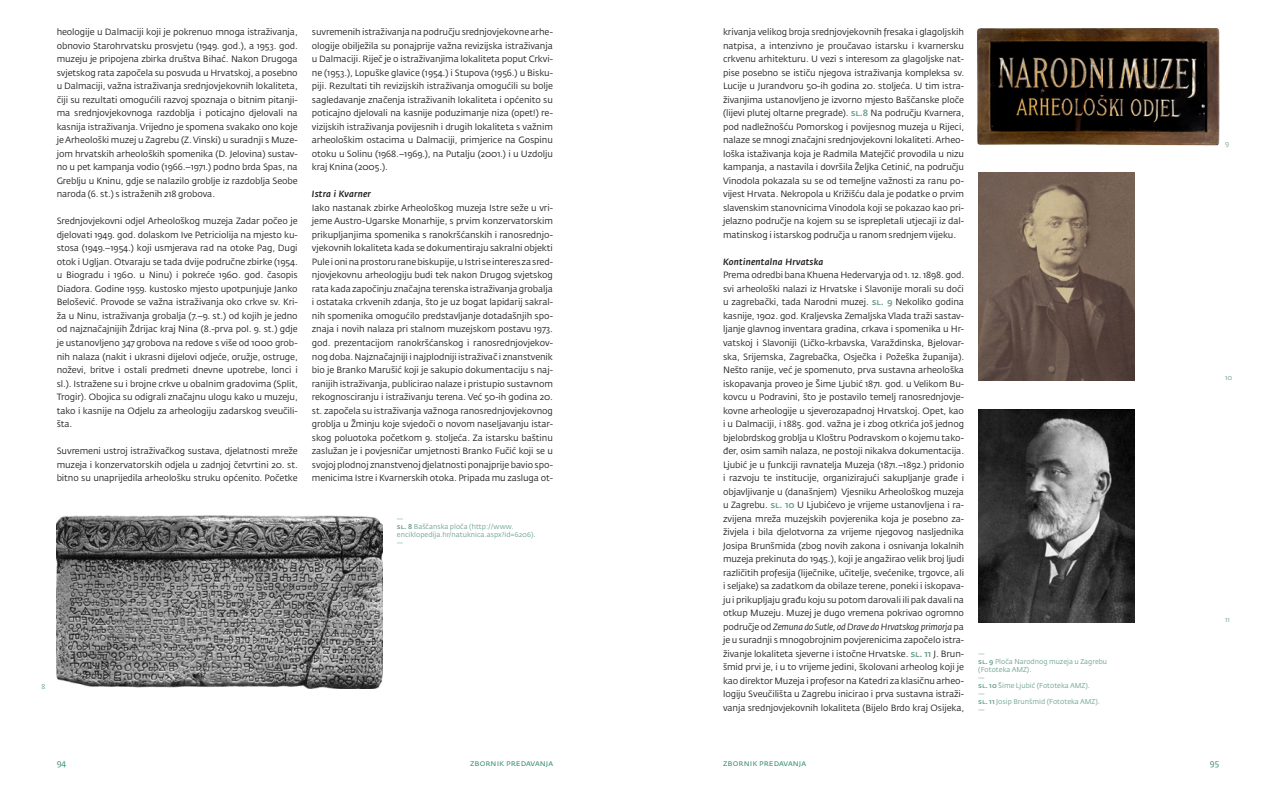
<style>
.page{position:relative;width:1276px;height:794px;background:#fff}
.page>*{position:absolute;margin:0;border:0;box-sizing:border-box;transform-origin:0 0}
.t1{font:9px/13.5px "Fedra Sans Std";letter-spacing:-.01em;color:#231f20;text-align:justify}
.t2{font:italic 500 9px "Fedra Sans Std";letter-spacing:.025em;color:#231f20}
.t3{font:8.5px "Fedra Sans Std";letter-spacing:.005em;color:#2e876b}
.t4{font:7px/8px "Fedra Sans Std";color:#6ca28d}
.s1{font-weight:500}
.s2{font-weight:500;color:#6ca28d}
.s3{font-style:italic}
</style>
<div class="page">
<img style="left:57px;top:515px;width:326px;height:174px">
<img style="left:977px;top:28px;width:243px;height:118px">
<img style="left:978px;top:173px;width:156px;height:207px">
<img style="left:978px;top:409px;width:156px;height:213px">
<p class="t1" style="left:57px;top:25px;width:243px">heologije u Dalmaciji koji je pokrenuo mnoga istraživanja, obnovio Starohrvatsku prosvjetu (1949. god.), a 1953. god. muzeju je pripojena zbirka društva Bihać. Nakon Drugoga svjetskog rata započela su posvuda u Hrvatskoj, a posebno u Dalmaciji, važna istraživanja srednjovjekovnih lokaliteta, čiji su rezultati omogućili razvoj spoznaja o bitnim pitanji&shy;ma srednjovjekovnoga razdoblja i poticajno djelovali na kasnija istraživanja. Vrijedno je spomena svakako ono koje je Arheološki muzej u Zagrebu (Z. Vinski) u suradnji s Muze&shy;jom hrvatskih arheoloških spomenika (D. Jelovina) sustav&shy;no u pet kampanja vodio (1966.–1971.) podno brda Spas, na Greblju u Kninu, gdje se nalazilo groblje iz razdoblja Seobe naroda (6. st.) s istraženih 218 grobova.</p>
<p class="t1" style="left:57px;top:214px;width:243px">Srednjovjekovni odjel Arheološkog muzeja Zadar počeo je djelovati 1949. god. dolaskom Ive Petriciolija na mjesto ku&shy;stosa (1949.–1954.) koji usmjerava rad na otoke Pag, Dugi otok i Ugljan. Otvaraju se tada dvije područne zbirke (1954. u Biogradu i 1960. u Ninu) i pokreće 1960. god. časopis Diadora. Godine 1959. kustosko mjesto upotpunjuje Janko Belošević. Provode se važna istraživanja oko crkve sv. Kri&shy;ža u Ninu, istraživanja grobalja (7.–9. st.) od kojih je jedno od najznačajnijih Ždrijac kraj Nina (8.-prva pol. 9. st.) gdje je ustanovljeno 347 grobova na redove s više od 1000 grob&shy;nih nalaza (nakit i ukrasni dijelovi odjeće, oružje, ostruge, noževi, britve i ostali predmeti dnevne upotrebe, lonci i sl.). Istražene su i brojne crkve u obalnim gradovima (Split, Trogir). Obojica su odigrali značajnu ulogu kako u muzeju, tako i kasnije na Odjelu za arheologiju zadarskog sveučili&shy;šta.</p>
<p class="t1" style="left:57px;top:444px;width:243px">Suvremeni ustroj istraživačkog sustava, djelatnosti mreže muzeja i konzervatorskih odjela u zadnjoj četvrtini 20. st. bitno su unaprijedila arheološku struku općenito. Početke</p>
<p class="t1" style="left:312px;top:25px;width:242px">suvremenih istraživanja na području srednjovjekovne arhe&shy;ologije obilježila su ponajprije važna revizijska istraživanja u Dalmaciji. Riječ je o istraživanjima lokaliteta poput Crkvi&shy;ne (1953.), Lopuške glavice (1954.) i Stupova (1956.) u Bisku&shy;piji. Rezultati tih revizijskih istraživanja omogućili su bolje sagledavanje značenja istraživanih lokaliteta i općenito su poticajno djelovali na kasnije poduzimanje niza (opet!) re&shy;vizijskih istraživanja povijesnih i drugih lokaliteta s važnim arheološkim ostacima u Dalmaciji, primjerice na Gospinu otoku u Solinu (1968.–1969.), na Putalju (2001.) i u Uzdolju kraj Knina (2005.).</p>
<p class="t2" style="left:312px;top:189px;width:61px">Istra i Kvarner</p>
<p class="t1" style="left:312px;top:201px;width:243px">Iako nastanak zbirke Arheološkog muzeja Istre seže u vri&shy;jeme Austro-Ugarske Monarhije, s prvim konzervatorskim prikupljanjima spomenika s ranokršćanskih i ranosrednjo&shy;vjekovnih lokaliteta kada se dokumentiraju sakralni objekti Pule i oni na prostoru rane biskupije, u Istri se interes za sred&shy;njovjekovnu arheologiju budi tek nakon Drugog svjetskog rata kada započinju značajna terenska istraživanja grobalja i ostataka crkvenih zdanja, što je uz bogat lapidarij sakral&shy;nih spomenika omogućilo predstavljanje dotadašnjih spo&shy;znaja i novih nalaza pri stalnom muzejskom postavu 1973. god. prezentacijom ranokršćanskog i ranosrednjovjekov&shy;nog doba. Najznačajniji i najplodniji istraživač i znanstvenik bio je Branko Marušić koji je sakupio dokumentaciju s naj&shy;ranijih istraživanja, publicirao nalaze i pristupio sustavnom rekognosciranju i istraživanju terena. Već 50-ih godina 20. st. započela su istraživanja važnoga ranosrednjovjekovnog groblja u Žminju koje svjedoči o novom naseljavanju istar&shy;skog poluotoka početkom 9. stoljeća. Za istarsku baštinu zaslužan je i povjesničar umjetnosti Branko Fučić koji se u svojoj plodnoj znanstvenoj djelatnosti ponajprije bavio spo&shy;menicima Istre i Kvarnerskih otoka. Pripada mu zasluga ot-</p>
<p class="t4" style="left:397px;top:515px;width:8px">—</p>
<p class="t4" style="left:397px;top:523px;width:140px"><span class="s1">sl. 8</span> Baščanska ploča (http://www. enciklopedija.hr/natuknica.aspx?id=6206).</p>
<p class="t4" style="left:397px;top:539px;width:8px">—</p>
<p class="t4" style="left:41px;top:682px;width:5px">8</p>
<p class="t1" style="left:723px;top:25px;width:243px">krivanja velikog broja srednjovjekovnih fresaka i glagoljskih natpisa, a intenzivno je proučavao istarsku i kvarnersku crkvenu arhitekturu. U vezi s interesom za glagoljske nat&shy;pise posebno se ističu njegova istraživanja kompleksa sv.<br>Lucije u Jurandvoru 50-ih godina 20. stoljeća. U tim istra&shy;živanjima ustanovljeno je izvorno mjesto Baščanske ploče (lijevi plutej oltarne pregrade). <span class="s2">sl.8</span> Na području Kvarnera, pod nadležnošću Pomorskog i povijesnog muzeja u Rijeci, nalaze se mnogi značajni srednjovjekovni lokaliteti. Arheo&shy;loška istaživanja koja je Radmila Matejčić provodila u nizu kampanja, a nastavila i dovršila Željka Cetinić, na području Vinodola pokazala su se od temeljne važnosti za ranu po&shy;vijest Hrvata. Nekropola u Križišću dala je podatke o prvim slavenskim stanovnicima Vinodola koji se pokazao kao pri&shy;jelazno područje na kojem su se isprepletali utjecaji iz dal&shy;matinskog i istarskog područja u ranom srednjem vijeku.</p>
<p class="t2" style="left:723px;top:256px;width:102px">Kontinentalna Hrvatska</p>
<p class="t1" style="left:723px;top:268px;width:243px">Prema odredbi bana Khuena Hedervaryja od 1. 12. 1898. god. svi arheološki nalazi iz Hrvatske i Slavonije morali su doći u zagrebački, tada Narodni muzej. <span class="s2">sl. 9</span> Nekoliko godina kasnije, 1902. god. Kraljevska Zemaljska Vlada traži sastav&shy;ljanje glavnog inventara gradina, crkava i spomenika u Hr&shy;vatskoj i Slavoniji (Ličko-krbavska, Varaždinska, Bjelovar&shy;ska, Srijemska, Zagrebačka, Osječka i Požeška županija).<br>Nešto ranije, već je spomenuto, prva sustavna arheološka iskopavanja proveo je Šime Ljubić 1871. god. u Velikom Bu&shy;kovcu u Podravini, što je postavilo temelj ranosrednjovje&shy;kovne arheologije u sjeverozapadnoj Hrvatskoj. Opet, kao i u Dalmaciji, i 1885. god. važna je i zbog otkrića još jednog bjelobrdskog groblja u Kloštru Podravskom o kojemu tako&shy;đer, osim samih nalaza, ne postoji nikakva dokumentacija.<br>Ljubić je u funkciji ravnatelja Muzeja (1871.–1892.) pridonio i razvoju te institucije, organizirajući sakupljanje građe i objavljivanje u (današnjem) Vjesniku Arheološkog muzeja u Zagrebu. <span class="s2">sl. 10</span> U Ljubićevo je vrijeme ustanovljena i ra&shy;zvijena mreža muzejskih povjerenika koja je posebno za&shy;živjela i bila djelotvorna za vrijeme njegovog nasljednika Josipa Brunšmida (zbog novih zakona i osnivanja lokalnih muzeja prekinuta do 1945.), koji je angažirao velik broj ljudi različitih profesija (liječnike, učitelje, svećenike, trgovce, ali i seljake) sa zadatkom da obilaze terene, poneki i iskopava&shy;ju i prikupljaju građu koju su potom darovali ili pak davali na otkup Muzeju. Muzej je dugo vremena pokrivao ogromno područje od <span class="s3">Zemuna do Sutle, od Drave do Hrvatskog primorja</span> pa je u suradnji s mnogobrojnim povjerenicima započelo istra&shy;živanje lokaliteta sjeverne i istočne Hrvatske. <span class="s2">sl. 11</span> J. Brun&shy;šmid prvi je, i u to vrijeme jedini, školovani arheolog koji je kao direktor Muzeja i profesor na Katedri za klasičnu arheo&shy;logiju Sveučilišta u Zagrebu inicirao i prva sustavna istraži&shy;vanja srednjovjekovnih lokaliteta (Bijelo Brdo kraj Osijeka,</p>
<p class="t4" style="left:978px;top:650px;width:8px">—</p>
<p class="t4" style="left:978px;top:658px;width:131px"><span class="s1">sl. 9</span> Ploča Narodnog muzeja u Zagrebu (Fototeka AMZ).</p>
<p class="t4" style="left:978px;top:674px;width:8px">—</p>
<p class="t4" style="left:978px;top:682px;width:113px"><span class="s1">sl. 10</span> Šime Ljubić (Fototeka AMZ).</p>
<p class="t4" style="left:978px;top:690px;width:8px">—</p>
<p class="t4" style="left:978px;top:698px;width:123px"><span class="s1">sl. 11</span> Josip Brunšmid (Fototeka AMZ).</p>
<p class="t4" style="left:978px;top:706px;width:8px">—</p>
<p class="t4" style="left:1225px;top:140px;width:6px">9</p>
<p class="t4" style="left:1225px;top:374px;width:9px">10</p>
<p class="t4" style="left:1225px;top:616px;width:6px">11</p>
<p class="t3" style="left:57px;top:757px;width:11px">94</p>
<p class="t3" style="left:470px;top:757px;width:84px">zbornik predavanja</p>
<p class="t3" style="left:723px;top:757px;width:84px">zbornik predavanja</p>
<p class="t3" style="left:1210px;top:757px;width:11px">95</p>
</div>
